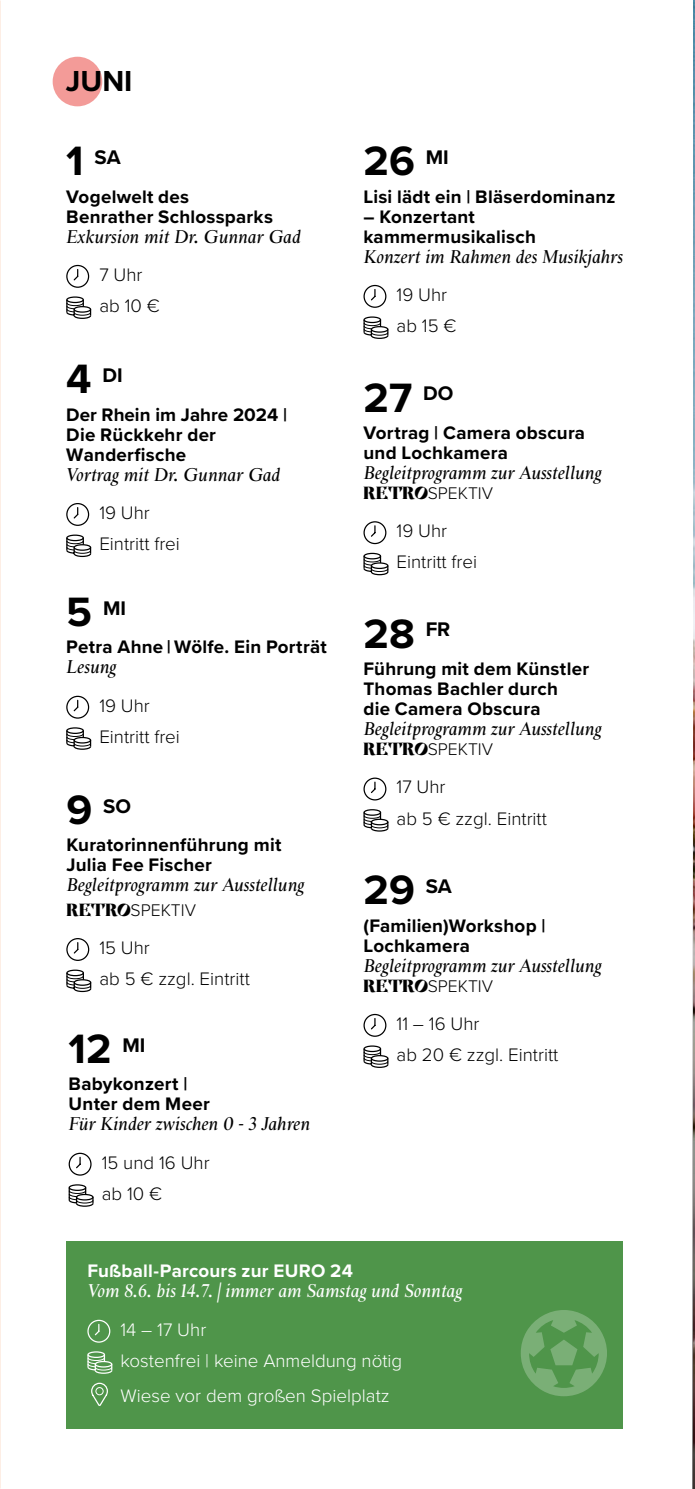
<style>
.page{position:relative;width:695px;height:1489px;background:#fff}
.page>*{position:absolute;margin:0;border:0;box-sizing:border-box;transform-origin:0 0}
.t1{font:89px "Font Awesome 5 Free Solid";color:#fff}
.t2{font:700 42.5px "Proxima Nova";color:#000}
.t3{font:700 30px "Proxima Nova";color:#000}
.t4{font:700 20.5px "Proxima Nova";color:#000}
.t5{font:700 18.75px/20px "Proxima Nova";letter-spacing:.015em;color:#000}
.t6{font:italic 18.75px "Starling";color:#000}
.t7{font:300 18.75px/31px "Proxima Nova";color:#000}
.t8{font:300 18.75px/31px "Proxima Nova";color:#fff}
.t9{font:italic 18.75px "Starling";color:#fff}
.t10{font:700 18.75px "Proxima Nova";letter-spacing:.01em;color:#fff}
.t11{font:300 17.5px "Proxima Nova";color:#000}
.s1{font-size:42.5px}
.s2{font-family:"LT Glockenspiel";font-weight:900}
</style>
<div class="page">
<img style="left:693px;top:0;width:1px;height:795px">
<svg style="left:692px;top:795px;width:2px;height:693px"></svg>
<div style="left:53px;top:57px;width:49px;height:49px;background:#f39b98;border-radius:50%"></div>
<svg style="left:66px;top:264px;width:24px;height:24px"></svg>
<div style="left:66px;top:296px;width:18px;height:7px;border:1px solid #000;border-radius:50%"></div>
<svg style="left:66px;top:300px;width:26px;height:19px"></svg>
<svg style="left:363px;top:284px;width:24px;height:24px"></svg>
<div style="left:363px;top:316px;width:18px;height:7px;border:1px solid #000;border-radius:50%"></div>
<svg style="left:363px;top:320px;width:26px;height:19px"></svg>
<svg style="left:363px;top:521px;width:24px;height:23px"></svg>
<div style="left:363px;top:552px;width:18px;height:7px;border:1px solid #000;border-radius:50%"></div>
<svg style="left:363px;top:556px;width:26px;height:20px"></svg>
<svg style="left:363px;top:777px;width:24px;height:24px"></svg>
<div style="left:363px;top:809px;width:18px;height:6px;border:1px solid #000;border-radius:50%"></div>
<svg style="left:363px;top:812px;width:26px;height:20px"></svg>
<svg style="left:363px;top:1013px;width:24px;height:24px"></svg>
<div style="left:363px;top:1045px;width:18px;height:7px;border:1px solid #000;border-radius:50%"></div>
<svg style="left:363px;top:1048px;width:26px;height:20px"></svg>
<svg style="left:68px;top:1152px;width:24px;height:24px"></svg>
<div style="left:69px;top:1184px;width:17px;height:6px;border:1px solid #000;border-radius:50%"></div>
<svg style="left:68px;top:1187px;width:26px;height:20px"></svg>
<svg style="left:66px;top:503px;width:24px;height:23px"></svg>
<div style="left:66px;top:534px;width:18px;height:7px;border:1px solid #000;border-radius:50%"></div>
<svg style="left:66px;top:538px;width:26px;height:19px"></svg>
<svg style="left:66px;top:695px;width:24px;height:24px"></svg>
<div style="left:66px;top:727px;width:18px;height:7px;border:1px solid #000;border-radius:50%"></div>
<svg style="left:66px;top:730px;width:26px;height:20px"></svg>
<svg style="left:66px;top:938px;width:24px;height:23px"></svg>
<div style="left:66px;top:969px;width:18px;height:7px;border:1px solid #000;border-radius:50%"></div>
<svg style="left:66px;top:972px;width:26px;height:20px"></svg>
<div style="left:66px;top:1241px;width:556px;height:187px;background:#4f954a"></div>
<svg style="left:87px;top:1319px;width:24px;height:24px"></svg>
<div style="left:87px;top:1351px;width:18px;height:6px;border:1px solid #fff;border-radius:50%"></div>
<svg style="left:87px;top:1354px;width:26px;height:20px"></svg>
<svg style="left:91px;top:1382px;width:17px;height:24px"></svg>
<h3 class="t3" style="left:66px;top:59px;width:68px">JUNI</h3>
<p class="t4" style="left:66px;top:142px;width:56px"><span class="s1">1</span> SA</p>
<p class="t5" style="left:66px;top:186px;width:208px">Vogelwelt des<br>Benrather Schlossparks</p>
<p class="t6" style="left:66px;top:225px;width:236px">Exkursion mit Dr. Gunnar Gad</p>
<p class="t7" style="left:99px;top:258px;width:62px">7 Uhr ab 10 €</p>
<p class="t4" style="left:66px;top:360px;width:58px"><span class="s1">4</span> DI</p>
<p class="t5" style="left:66px;top:404px;width:222px">Der Rhein im Jahre 2024 |<br>Die Rückkehr der<br>Wanderfische</p>
<p class="t6" style="left:66px;top:463px;width:215px">Vortrag mit Dr. Gunnar Gad</p>
<p class="t7" style="left:99px;top:496px;width:82px">19 Uhr<br>Eintritt frei</p>
<p class="t4" style="left:66px;top:592px;width:61px"><span class="s1">5</span> MI</p>
<p class="t5" style="left:66px;top:636px;width:262px">Petra Ahne | Wölfe. Ein Porträt</p>
<p class="t6" style="left:66px;top:656px;width:52px">Lesung</p>
<p class="t7" style="left:99px;top:688px;width:82px">19 Uhr<br>Eintritt frei</p>
<p class="t4" style="left:66px;top:790px;width:66px"><span class="s1">9</span> SO</p>
<p class="t5" style="left:66px;top:834px;width:216px">Kuratorinnenführung mit<br>Julia Fee Fischer</p>
<p class="t6" style="left:66px;top:874px;width:239px">Begleitprogramm zur Ausstellung</p>
<p class="t11" style="left:66px;top:896px;width:131px"><span class="s2">RETRO</span>SPEKTIV</p>
<p class="t7" style="left:99px;top:931px;width:152px">15 Uhr<br>ab 5 € zzgl. Eintritt</p>
<h2 class="t2" style="left:69px;top:1017px;width:44px">12</h2>
<p class="t4" style="left:122px;top:1029px;width:25px">MI</p>
<p class="t5" style="left:69px;top:1073px;width:143px">Babykonzert |<br>Unter dem Meer</p>
<p class="t6" style="left:69px;top:1113px;width:243px">Für Kinder zwischen 0 - 3 Jahren</p>
<p class="t7" style="left:102px;top:1145px;width:109px">15 und 16 Uhr ab 10 €</p>
<h2 class="t2" style="left:363px;top:129px;width:87px">26 <sup>MI</sup></h2>
<p class="t5" style="left:363px;top:186px;width:253px">Lisi lädt ein | Bläserdominanz</p>
<p class="t5" style="left:363px;top:206px;width:174px">– Konzertant kammermusikalisch</p>
<p class="t6" style="left:363px;top:246px;width:261px">Konzert im Rahmen des Musikjahrs</p>
<p class="t7" style="left:396px;top:278px;width:61px">19 Uhr ab 15 €</p>
<h2 class="t2" style="left:363px;top:366px;width:91px">27 <sup>DO</sup></h2>
<p class="t5" style="left:363px;top:422px;width:223px">Vortrag | Camera obscura und Lochkamera</p>
<p class="t6" style="left:363px;top:462px;width:239px">Begleitprogramm zur Ausstellung</p>
<p class="t11" style="left:363px;top:480px;width:131px"><span class="s2">RETRO</span>SPEKTIV</p>
<p class="t7" style="left:396px;top:514px;width:82px">19 Uhr<br>Eintritt frei</p>
<h2 class="t2" style="left:363px;top:602px;width:88px">28 <sup>FR</sup></h2>
<p class="t5" style="left:363px;top:658px;width:227px">Führung mit dem Künstler<br>Thomas Bachler durch die Camera Obscura</p>
<p class="t6" style="left:363px;top:718px;width:239px">Begleitprogramm zur Ausstellung</p>
<p class="t11" style="left:363px;top:736px;width:131px"><span class="s2">RETRO</span>SPEKTIV</p>
<p class="t7" style="left:396px;top:770px;width:152px">17 Uhr<br>ab 5 € zzgl. Eintritt</p>
<h2 class="t2" style="left:363px;top:858px;width:90px">29 <sup>SA</sup></h2>
<p class="t5" style="left:363px;top:914px;width:183px">(Familien)Workshop |<br>Lochkamera</p>
<p class="t6" style="left:363px;top:954px;width:239px">Begleitprogramm zur Ausstellung</p>
<p class="t11" style="left:363px;top:972px;width:131px"><span class="s2">RETRO</span>SPEKTIV</p>
<p class="t7" style="left:396px;top:1006px;width:84px">11 – 16 Uhr</p>
<p class="t7" style="left:396px;top:1038px;width:163px">ab 20 € zzgl. Eintritt</p>
<p class="t10" style="left:87px;top:1256px;width:267px">Fußball-Parcours zur EURO 24</p>
<p class="t9" style="left:87px;top:1280px;width:376px">Vom 8.6. bis 14.7. | immer am Samstag und Sonntag</p>
<p class="t8" style="left:120px;top:1312px;width:283px">14 – 17 Uhr<br>kostenfrei | keine Anmeldung nötig</p>
<p class="t8" style="left:120px;top:1378px;width:270px">Wiese vor dem großen Spielplatz</p>
<h1 class="t1" style="left:519px;top:1308px;width:91px">◆▼□●</h1>
</div>
